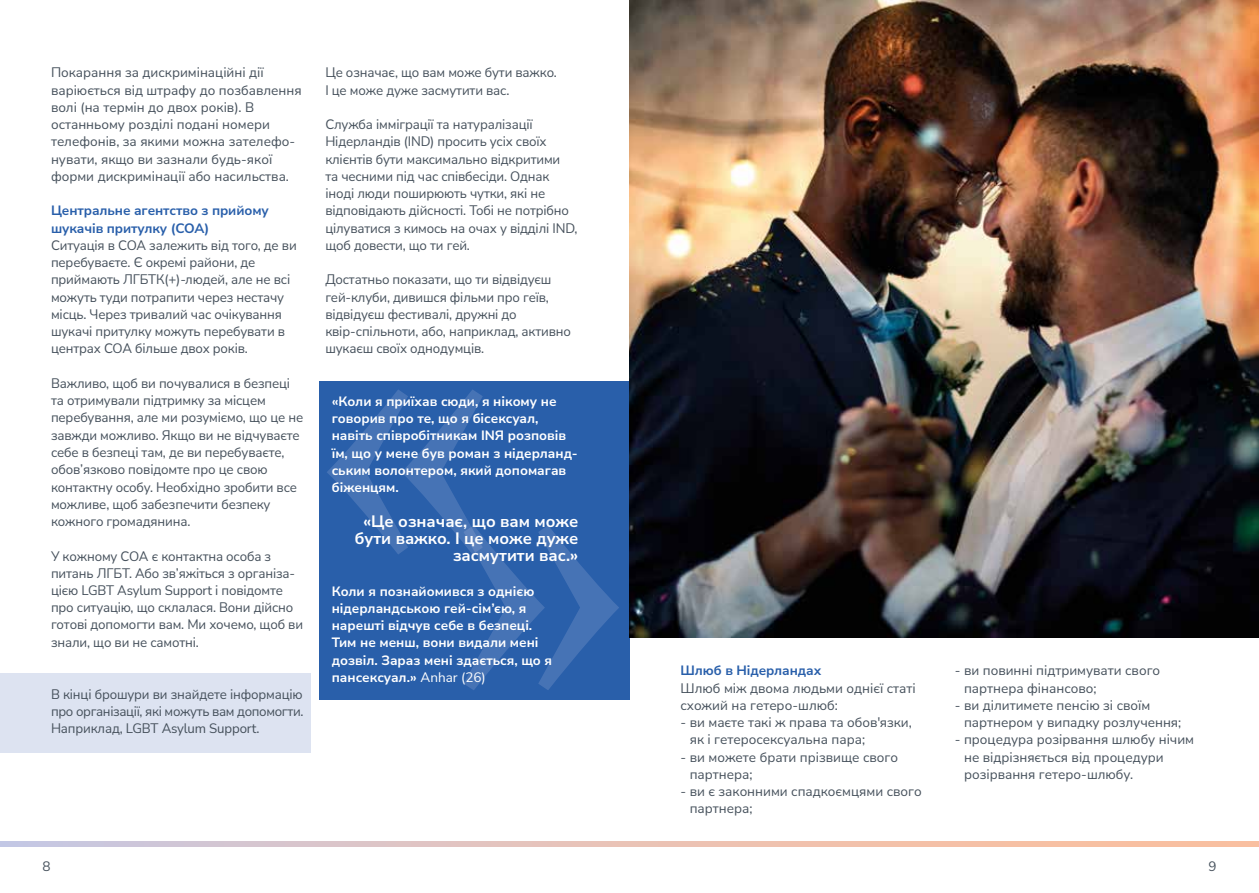
<style>
.page{position:relative;width:1259px;height:893px;background:#fff}
.page>*{position:absolute;margin:0;border:0;box-sizing:border-box;transform-origin:0 0}
.t1{font:450px "Minion Pro";color:#c1c7e6}
.t2{font:700 16.5px/17.2px "Nunito Sans";color:#fff;text-align:right}
.t3{font:13.5px/17.2px "Nunito Sans";letter-spacing:-.01em;color:#45505b}
.t4{font:700 13.5px/17.2px "Nunito Sans";color:#fff}
.t5{font:700 13.5px/17.2px "Nunito Sans";letter-spacing:-.005em;color:#295faa}
.s1{font-weight:400}
</style>
<div class="page">
<div style="left:0;top:673px;width:310px;height:79px;background:#dde3f1"></div>
<div style="left:319px;top:381px;width:310px;height:318px;background:#295faa"></div>
<img style="left:629px;top:0;width:630px;height:638px">
<svg style="left:0;top:842px;width:1259px;height:4px;background:#e5c2ba"></svg>
<p class="t3" style="left:51px;top:64px;width:252px">Покарання за дискримінаційні дії варіюється від штрафу до позбавлення волі (на термін до двох років). В останньому розділі подані номери телефонів, за якими можна зателефо&shy;нувати, якщо ви зазнали будь-якої форми дискримінації або насильства.</p>
<p class="t5" style="left:51px;top:202px;width:219px">Центральне агентство з прийому шукачів притулку (COA)</p>
<p class="t3" style="left:51px;top:236px;width:247px">Ситуація в COA залежить від того, де ви перебуваєте. Є окремі райони, де приймають ЛГБТК(+)-людей, але не всі можуть туди потрапити через нестачу місць. Через тривалий час очікування шукачі притулку можуть перебувати в центрах COA більше двох років.</p>
<p class="t3" style="left:51px;top:374px;width:254px">Важливо, щоб ви почувалися в безпеці та отримували підтримку за місцем перебування, але ми розуміємо, що це не завжди можливо. Якщо ви не відчуваєте себе в безпеці там, де ви перебуваєте, обов’язково повідомте про це свою контактну особу. Необхідно зробити все можливе, щоб забезпечити безпеку кожного громадянина.</p>
<p class="t3" style="left:51px;top:547px;width:254px">У кожному COA є контактна особа з питань ЛГБТ. Або зв’яжіться з організа&shy;цією LGBT Asylum Support і повідомте про ситуацію, що склалася. Вони дійсно готові допомогти вам. Ми хочемо, щоб ви знали, що ви не самотні.</p>
<p class="t3" style="left:51px;top:685px;width:254px;text-align:justify">В кінці брошури ви знайдете інформацію про організації, які можуть вам допомогти.<br>Наприклад, LGBT Asylum Support.</p>
<p class="t3" style="left:325px;top:64px;width:233px">Це означає, що вам може бути важко.<br>І це може дуже засмутити вас.</p>
<p class="t3" style="left:325px;top:115px;width:254px">Служба імміграції та натуралізації Нідерландів (IND) просить усіх своїх клієнтів бути максимально відкритими<br>та чесними під час співбесіди. Однак іноді люди поширюють чутки, які не відповідають дійсності. Тобі не потрібно цілуватися з кимось на очах у відділі IND, щоб довести, що ти гей.</p>
<p class="t3" style="left:325px;top:271px;width:247px">Достатньо показати, що ти відвідуєш гей-клуби, дивишся фільми про геїв, відвідуєш фестивалі, дружні до квір-спільноти, або, наприклад, активно шукаєш своїх однодумців.</p>
<h1 class="t1" style="left:304px;top:220px;width:339px">«»</h1>
<p class="t4" style="left:332px;top:392px;width:247px">«Коли я приїхав сюди, я нікому не говорив про те, що я бісексуал, навіть співробітникам INЯ розповів їм, що у мене був роман з нідерланд&shy;ським волонтером, який допомагав біженцям.</p>
<p class="t2" style="left:355px;top:512px;width:225px">«Це означає, що вам може бути важко. І це може дуже засмутити вас.»</p>
<p class="t4" style="left:332px;top:582px;width:222px">Коли я познайомився з однією нідерландською гей-сім’єю, я нарешті відчув себе в безпеці.<br>Тим не менш, вони видали мені дозвіл. Зараз мені здається, що я пансексуал.» <span class="s1">Anhar (26)</span></p>
<p class="t5" style="left:680px;top:661px;width:142px">Шлюб в Нідерландах</p>
<p class="t3" style="left:680px;top:679px;width:237px">Шлюб між двома людьми однієї статі схожий на гетеро-шлюб:</p>
<p class="t3" style="left:690px;top:713px;width:224px;text-indent:-9px">- ви маєте такі ж права та обов'язки, як і гетеросексуальна пара;</p>
<p class="t3" style="left:690px;top:748px;width:210px;text-indent:-9px">- ви можете брати прізвище свого партнера;</p>
<p class="t3" style="left:690px;top:782px;width:233px;text-indent:-9px">- ви є законними спадкоємцями свого партнера;</p>
<p class="t3" style="left:964px;top:661px;width:198px;text-indent:-9px">- ви повинні підтримувати свого партнера фінансово;</p>
<p class="t3" style="left:964px;top:696px;width:219px;text-indent:-9px">- ви ділитимете пенсію зі своїм партнером у випадку розлучення;</p>
<p class="t3" style="left:964px;top:730px;width:232px;text-indent:-9px">- процедура розірвання шлюбу нічим не відрізняється від процедури розірвання гетеро-шлюбу.</p>
<p class="t3" style="left:43px;top:857px;width:10px">8</p>
<p class="t3" style="left:1208px;top:857px;width:10px">9</p>
</div>
